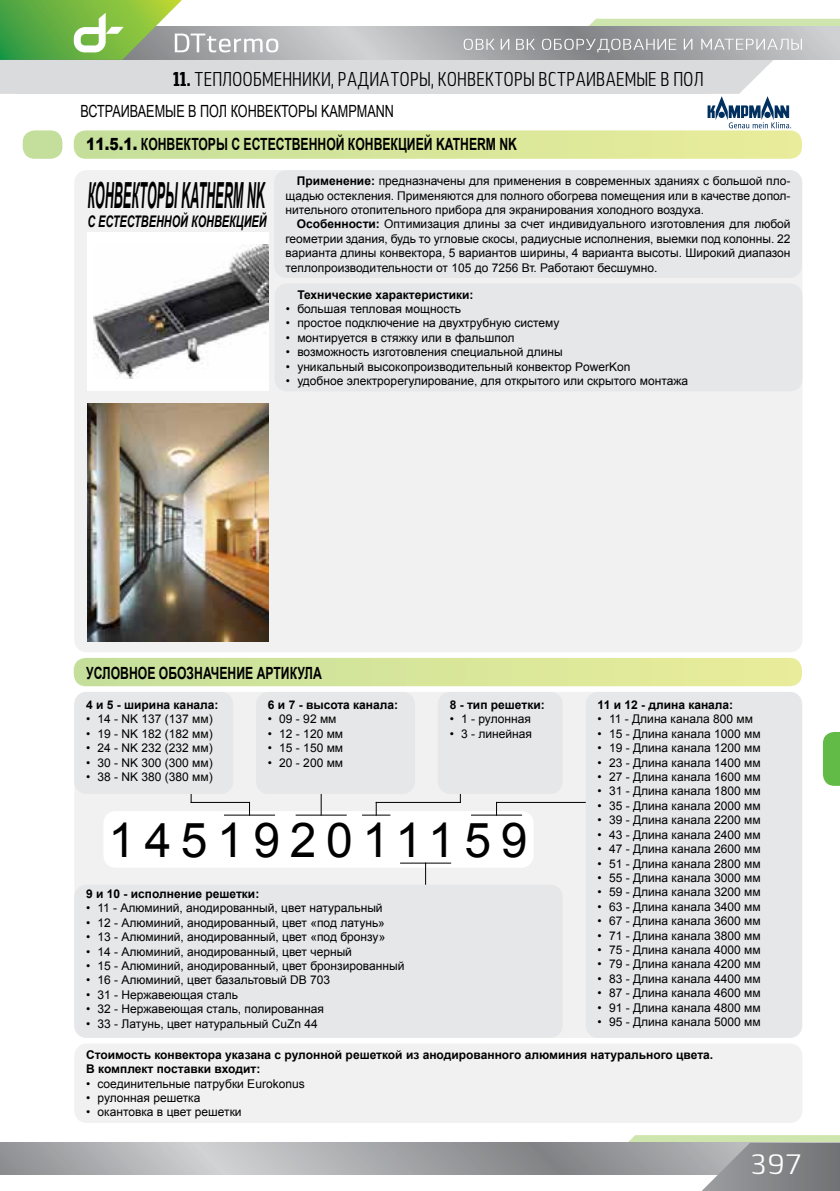
<style>
.page{position:relative;width:840px;height:1191px;background:#fff}
.page>*{position:absolute;margin:0;border:0;box-sizing:border-box;transform-origin:0 0}
.t1{font:48px "Arial";letter-spacing:.2em;color:#000}
.t2{font:italic 700 36px "Arial";color:#000;scale:.35 1}
.t3{font:28px "Lytiga Pro";color:#fff}
.t4{font:20px "Lytiga Pro Condensed";color:#000;scale:.8 1}
.t5{font:700 16.8px "Arial";color:#000;scale:.73 1}
.t6{font:16.8px "Arial";color:#000;scale:.75 1}
.t7{font:italic 700 16px "Arial";color:#000;scale:.68 1}
.t8{font:12px/14.4px "Arial";color:#000;text-align:justify}
.t9{font:700 12px/14.4px "Arial";color:#000}
.s1{font-weight:900}
.s2{font-weight:700}
</style>
<div class="page">
<svg style="left:0;top:1142px;width:600px;height:32px;background:#a7a9ab"></svg>
<svg style="left:600px;top:1135px;width:239px;height:56px;background:#a7aba7"></svg>
<div style="left:74px;top:130px;width:727px;height:29px;background:linear-gradient(to right,#c5df9b,#eaed9a);border-radius:12px"></div>
<div style="left:23px;top:130px;width:39px;height:29px;background:#c4df9b;border-radius:12px"></div>
<svg style="left:823px;top:732px;width:16px;height:54px"></svg>
<div style="left:74px;top:170px;width:728px;height:482px;background:#f1f1f2"></div>
<div style="left:274px;top:170px;width:527px;height:108px;background:#e6e7e8"></div>
<div style="left:274px;top:283px;width:528px;height:108px;background:#e6e7e8"></div>
<div style="left:87px;top:232px;width:182px;height:159px;background:#fff"></div>
<img style="left:93px;top:244px;width:176px;height:134px">
<svg style="left:74px;top:658px;width:727px;height:28px;background:#d7e69a"></svg>
<img style="left:87px;top:403px;width:182px;height:238px">
<div style="left:74px;top:692px;width:728px;height:345px;background:#f1f1f2"></div>
<div style="left:74px;top:692px;width:159px;height:102px;background:#e6e7e8"></div>
<div style="left:256px;top:692px;width:159px;height:102px;background:#e6e7e8"></div>
<div style="left:437px;top:692px;width:125px;height:102px;background:#e6e7e8"></div>
<div style="left:74px;top:884px;width:488px;height:153px;background:#e6e7e8"></div>
<div style="left:585px;top:692px;width:216px;height:345px;background:#e6e7e8"></div>
<div style="left:103px;top:811px;width:430px;height:56px;background:#fff"></div>
<hr style="left:224px;top:814px;width:51px;height:1px;background:#000">
<hr style="left:190px;top:802px;width:60px;height:1px;background:#000">
<hr style="left:295px;top:814px;width:51px;height:1px;background:#000">
<svg style="left:320px;top:794px;width:1px;height:21px"></svg>
<svg style="left:362px;top:803px;width:28px;height:12px"></svg>
<hr style="left:375px;top:802px;width:85px;height:1px;background:#000">
<hr style="left:470px;top:814px;width:52px;height:1px;background:#000">
<hr style="left:495px;top:802px;width:90px;height:1px;background:#000">
<hr style="left:400px;top:862px;width:51px;height:1px;background:#000">
<svg style="left:425px;top:862px;width:1px;height:22px"></svg>
<svg style="left:0;top:0;width:839px;height:128px"></svg>
<div style="left:74px;top:1043px;width:728px;height:80px;background:#f1f1f2"></div>
<h3 class="t4" style="left:173px;top:66px;width:664px"><span class="s1">11.</span> ТЕПЛООБМЕННИКИ, РАДИАТОРЫ, КОНВЕКТОРЫ ВСТРАИВАЕМЫЕ В ПОЛ</h3>
<h3 class="t6" style="left:80px;top:100px;width:419px">ВСТРАИВАЕМЫЕ В ПОЛ КОНВЕКТОРЫ KAMPMANN</h3>
<h3 class="t5" style="left:86px;top:133px;width:591px"><span class="s1">11.5.1.</span> КОНВЕКТОРЫ С ЕСТЕСТВЕННОЙ КОНВЕКЦИЕЙ KATHERM NK</h3>
<p class="t8" style="left:285px;top:174px;width:506px;text-indent:11px"><span class="s2">Применение:</span> предназначены для применения в современных зданиях с большой пло&shy;щадью остекления. Применяются для полного обогрева помещения или в качестве допол&shy;нительного отопительного прибора для экранирования холодного воздуха.</p>
<p class="t8" style="left:285px;top:217px;width:506px;text-indent:11px"><span class="s2">Особенности:</span> Оптимизация длины за счет индивидуального изготовления для любой геометрии здания, будь то угловые скосы, радиусные исполнения, выемки под колонны. 22 варианта длины конвектора, 5 вариантов ширины, 4 варианта высоты. Широкий диапазон теплопроизводительности от 105 до 7256 Вт. Работают бесшумно.</p>
<h2 class="t2" style="left:87px;top:171px;width:509px">КОНВЕКТОРЫ KATHERM NK</h2>
<h3 class="t7" style="left:87px;top:211px;width:265px">С ЕСТЕСТВЕННОЙ КОНВЕКЦИЕЙ</h3>
<p class="t9" style="left:297px;top:287px;width:178px">Технические характеристики:</p>
<p class="t8" style="left:286px;top:302px;width:176px">• большая тепловая мощность</p>
<p class="t8" style="left:286px;top:316px;width:275px">• простое подключение на двухтрубную систему</p>
<p class="t8" style="left:286px;top:330px;width:230px">• монтируется в стяжку или в фальшпол</p>
<p class="t8" style="left:286px;top:345px;width:278px">• возможность изготовления специальной длины</p>
<p class="t8" style="left:286px;top:359px;width:346px">• уникальный высокопроизводительный конвектор PowerKon</p>
<p class="t8" style="left:286px;top:374px;width:403px">• удобное электрорегулирование, для открытого или скрытого монтажа</p>
<h3 class="t5" style="left:86px;top:662px;width:324px">УСЛОВНОЕ ОБОЗНАЧЕНИЕ АРТИКУЛА</h3>
<p class="t9" style="left:86px;top:698px;width:134px">4 и 5 - ширина канала:</p>
<p class="t8" style="left:86px;top:712px;width:128px">• 14 - NK 137 (137 мм)</p>
<p class="t8" style="left:86px;top:726px;width:128px">• 19 - NK 182 (182 мм)</p>
<p class="t8" style="left:86px;top:741px;width:128px">• 24 - NK 232 (232 мм)</p>
<p class="t8" style="left:86px;top:755px;width:128px">• 30 - NK 300 (300 мм)</p>
<p class="t8" style="left:86px;top:769px;width:128px">• 38 - NK 380 (380 мм)</p>
<p class="t9" style="left:268px;top:698px;width:132px">6 и 7 - высота канала:</p>
<p class="t8" style="left:268px;top:712px;width:70px">• 09 - 92 мм</p>
<p class="t8" style="left:268px;top:726px;width:77px">• 12 - 120 мм</p>
<p class="t8" style="left:268px;top:741px;width:77px">• 15 - 150 мм</p>
<p class="t8" style="left:268px;top:755px;width:77px">• 20 - 200 мм</p>
<p class="t9" style="left:449px;top:698px;width:96px">8 - тип решетки:</p>
<p class="t8" style="left:449px;top:712px;width:83px">• 1 - рулонная</p>
<p class="t8" style="left:449px;top:726px;width:84px">• 3 - линейная</p>
<h1 class="t1" style="left:108px;top:808px;width:420px">145192011159</h1>
<p class="t9" style="left:86px;top:887px;width:175px">9 и 10 - исполнение решетки:</p>
<p class="t8" style="left:86px;top:901px;width:298px">• 11 - Алюминий, анодированный, цвет натуральный</p>
<p class="t8" style="left:86px;top:915px;width:300px">• 12 - Алюминий, анодированный, цвет «под латунь»</p>
<p class="t8" style="left:86px;top:930px;width:300px">• 13 - Алюминий, анодированный, цвет «под бронзу»</p>
<p class="t8" style="left:86px;top:944px;width:267px">• 14 - Алюминий, анодированный, цвет черный</p>
<p class="t8" style="left:86px;top:958px;width:319px">• 15 - Алюминий, анодированный, цвет бронзированный</p>
<p class="t8" style="left:86px;top:973px;width:245px">• 16 - Алюминий, цвет базальтовый DB 703</p>
<p class="t8" style="left:86px;top:987px;width:153px">• 31 - Нержавеющая сталь</p>
<p class="t8" style="left:86px;top:1002px;width:239px">• 32 - Нержавеющая сталь, полированная</p>
<p class="t8" style="left:86px;top:1016px;width:233px">• 33 - Латунь, цвет натуральный CuZn 44</p>
<p class="t9" style="left:597px;top:698px;width:137px">11 и 12 - длина канала:</p>
<p class="t8" style="left:597px;top:712px;width:157px">• 11 - Длина канала 800 мм</p>
<p class="t8" style="left:597px;top:726px;width:164px">• 15 - Длина канала 1000 мм</p>
<p class="t8" style="left:597px;top:741px;width:164px">• 19 - Длина канала 1200 мм</p>
<p class="t8" style="left:597px;top:755px;width:164px">• 23 - Длина канала 1400 мм</p>
<p class="t8" style="left:597px;top:769px;width:164px">• 27 - Длина канала 1600 мм</p>
<p class="t8" style="left:597px;top:784px;width:164px">• 31 - Длина канала 1800 мм</p>
<p class="t8" style="left:597px;top:798px;width:164px">• 35 - Длина канала 2000 мм</p>
<p class="t8" style="left:597px;top:813px;width:164px">• 39 - Длина канала 2200 мм</p>
<p class="t8" style="left:597px;top:827px;width:164px">• 43 - Длина канала 2400 мм</p>
<p class="t8" style="left:597px;top:841px;width:164px">• 47 - Длина канала 2600 мм</p>
<p class="t8" style="left:597px;top:856px;width:164px">• 51 - Длина канала 2800 мм</p>
<p class="t8" style="left:597px;top:870px;width:164px">• 55 - Длина канала 3000 мм</p>
<p class="t8" style="left:597px;top:885px;width:164px">• 59 - Длина канала 3200 мм</p>
<p class="t8" style="left:597px;top:899px;width:164px">• 63 - Длина канала 3400 мм</p>
<p class="t8" style="left:597px;top:913px;width:164px">• 67 - Длина канала 3600 мм</p>
<p class="t8" style="left:597px;top:928px;width:164px">• 71 - Длина канала 3800 мм</p>
<p class="t8" style="left:597px;top:942px;width:164px">• 75 - Длина канала 4000 мм</p>
<p class="t8" style="left:597px;top:957px;width:164px">• 79 - Длина канала 4200 мм</p>
<p class="t8" style="left:597px;top:971px;width:164px">• 83 - Длина канала 4400 мм</p>
<p class="t8" style="left:597px;top:985px;width:164px">• 87 - Длина канала 4600 мм</p>
<p class="t8" style="left:597px;top:1000px;width:164px">• 91 - Длина канала 4800 мм</p>
<p class="t8" style="left:597px;top:1014px;width:164px">• 95 - Длина канала 5000 мм</p>
<p class="t9" style="left:86px;top:1047px;width:628px">Стоимость конвектора указана с рулонной решеткой из анодированного алюминия натурального цвета.<br>В комплект поставки входит:</p>
<p class="t8" style="left:86px;top:1076px;width:220px">• соединительные патрубки Eurokonus</p>
<p class="t8" style="left:86px;top:1090px;width:116px">• рулонная решетка</p>
<p class="t8" style="left:86px;top:1105px;width:157px">• окантовка в цвет решетки</p>
<h3 class="t3" style="left:750px;top:1147px;width:53px">397</h3>
</div>
